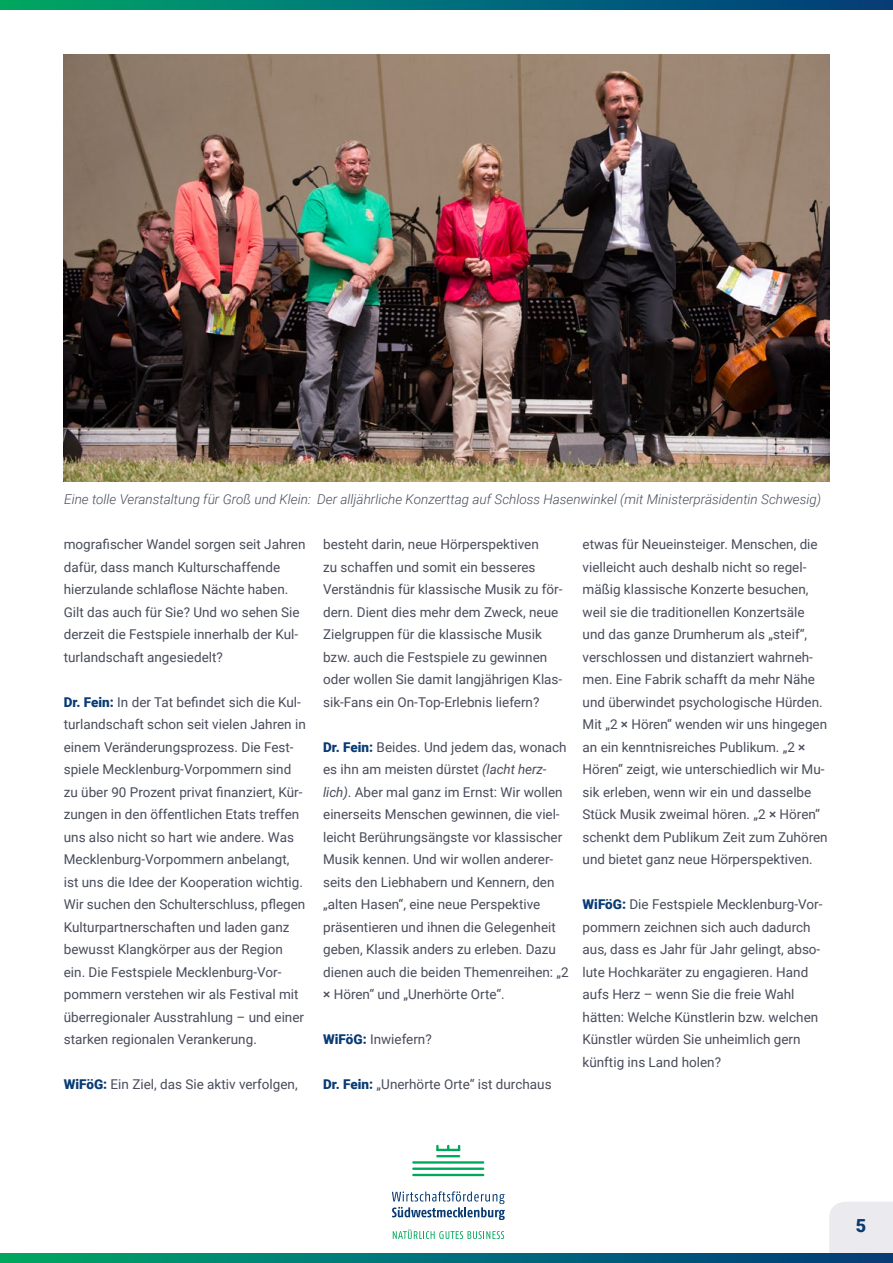
<style>
.page{position:relative;width:893px;height:1263px;background:#fff}
.page>*{position:absolute;margin:0;border:0;box-sizing:border-box;transform-origin:0 0}
.t1{font:900 18px "Roboto";color:#093b75}
.t2{font:13.5px/22.5px "Roboto";color:#494c5b}
.t3{font:italic 300 13.5px "Roboto";color:#494c5b}
.s1{font-weight:900;color:#093b75}
.s2{font-style:italic}
.s3{font-weight:500}
</style>
<div class="page">
<div style="left:829px;top:1202px;width:64px;height:51px;background:#ebebef"></div>
<svg style="left:436px;top:1145px;width:3px;height:4px"></svg>
<hr style="left:436px;top:1149px;width:24px;height:2px;background:#00a75d">
<hr style="left:436px;top:1155px;width:24px;height:2px;background:#00a75d">
<hr style="left:412px;top:1161px;width:72px;height:2px;background:#00a75d">
<hr style="left:412px;top:1167px;width:72px;height:3px;background:#00a75d">
<hr style="left:412px;top:1174px;width:72px;height:2px;background:#00a75d">
<svg style="left:393px;top:1229px;width:111px;height:10px"></svg>
<svg style="left:392px;top:1191px;width:113px;height:29px"></svg>
<svg style="left:0;top:0;width:893px;height:10px;background:#007075"></svg>
<svg style="left:0;top:1253px;width:893px;height:10px;background:#007075"></svg>
<img style="left:64px;top:54px;width:765px;height:428px">
<p class="t3" style="left:64px;top:490px;width:758px">Eine tolle Veranstaltung für Groß und Klein: Der alljährliche Konzerttag auf Schloss Hasenwinkel (mit Ministerpräsidentin Schwesig)</p>
<p class="t2" style="left:64px;top:532px;width:243px">mografischer Wandel sorgen seit Jahren dafür, dass manch Kulturschaffende hierzulande schlaflose Nächte haben.<br>Gilt das auch für Sie? Und wo sehen Sie derzeit die Festspiele innerhalb der Kul&shy;turlandschaft angesiedelt?</p>
<p class="t2" style="left:64px;top:690px;width:243px"><span class="s1">Dr. Fein:</span> In der Tat befindet sich die Kul&shy;turlandschaft schon seit vielen Jahren in einem Veränderungsprozess. Die Fest&shy;spiele Mecklenburg-Vorpommern sind zu über 90 Prozent privat finanziert, Kür&shy;zungen in den öffentlichen Etats treffen uns also nicht so hart wie andere. Was Mecklenburg-Vorpommern anbelangt, ist uns die Idee der Kooperation wichtig.<br>Wir suchen den Schulterschluss, pflegen Kulturpartnerschaften und laden ganz bewusst Klangkörper aus der Region ein. Die Festspiele Mecklenburg-Vor&shy;pommern verstehen wir als Festival mit überregionaler Ausstrahlung – und einer starken regionalen Verankerung.</p>
<p class="t2" style="left:64px;top:1073px;width:235px"><span class="s1">WiFöG:</span> Ein Ziel, das Sie aktiv verfolgen,</p>
<p class="t2" style="left:323px;top:533px;width:241px">besteht darin, neue Hörperspektiven<br>zu schaffen und somit ein besseres Verständnis für klassische Musik zu för&shy;dern. Dient dies mehr dem Zweck, neue Zielgruppen für die klassische Musik bzw. auch die Festspiele zu gewinnen oder wollen Sie damit langjährigen Klas&shy;sik-Fans ein On-Top-Erlebnis liefern?</p>
<p class="t2" style="left:323px;top:735px;width:247px"><span class="s1">Dr. Fein:</span> Beides. Und jedem das, wonach es ihn am meisten dürstet <span class="s2">(lacht herz&shy;lich)</span>. Aber mal ganz im Ernst: Wir wollen einerseits Menschen gewinnen, die viel&shy;leicht Berührungsängste vor klassischer Musik kennen. Und wir wollen anderer&shy;seits den Liebhabern und Kennern, den „alten Hasen“, eine neue Perspektive präsentieren und ihnen die Gelegenheit geben, Klassik anders zu erleben. Dazu dienen auch die beiden Themenreihen: „2 <span class="s3">×</span> Hören“ und „Unerhörte Orte“.</p>
<p class="t2" style="left:323px;top:1027px;width:110px"><span class="s1">WiFöG:</span> Inwiefern?</p>
<p class="t2" style="left:323px;top:1072px;width:230px"><span class="s1">Dr. Fein:</span> „Unerhörte Orte“ ist durchaus</p>
<p class="t2" style="left:583px;top:532px;width:247px">etwas für Neueinsteiger. Menschen, die vielleicht auch deshalb nicht so regel&shy;mäßig klassische Konzerte besuchen, weil sie die traditionellen Konzertsäle und das ganze Drumherum als „steif“, verschlossen und distanziert wahrneh&shy;men. Eine Fabrik schafft da mehr Nähe und überwindet psychologische Hürden.<br>Mit „2 <span class="s3">×</span> Hören“ wenden wir uns hingegen an ein kenntnisreiches Publikum. „2 <span class="s3">× </span>Hören“ zeigt, wie unterschiedlich wir Mu&shy;sik erleben, wenn wir ein und dasselbe Stück Musik zweimal hören. „2 <span class="s3">×</span> Hören“ schenkt dem Publikum Zeit zum Zuhören und bietet ganz neue Hörperspektiven.</p>
<p class="t2" style="left:583px;top:893px;width:241px"><span class="s1">WiFöG:</span> Die Festspiele Mecklenburg-Vor&shy;pommern zeichnen sich auch dadurch aus, dass es Jahr für Jahr gelingt, abso&shy;lute Hochkaräter zu engagieren. Hand aufs Herz – wenn Sie die freie Wahl hätten: Welche Künstlerin bzw. welchen Künstler würden Sie unheimlich gern künftig ins Land holen?</p>
<h1 class="t1" style="left:856px;top:1213px;width:12px">5</h1>
</div>
